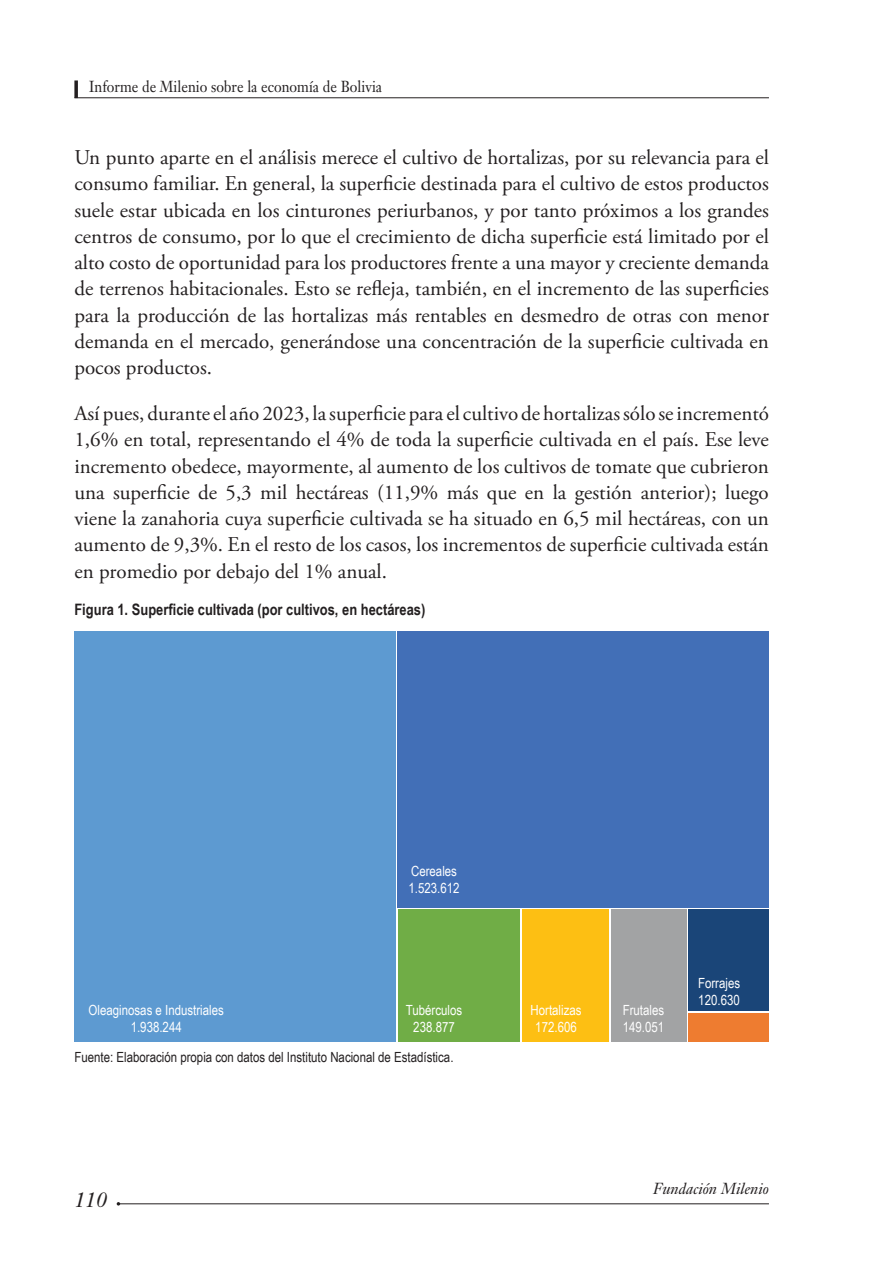
<style>
.page{position:relative;width:893px;height:1265px;background:#fff}
.page>*{position:absolute;margin:0;border:0;box-sizing:border-box;transform-origin:0 0}
.t1{font:21px/26.2px "Adobe Garamond Pro";color:#231f20;text-align:justify}
.t2{font:italic 21px "Janson Text";color:#231f20}
.t3{font:700 15.75px "Arial Narrow";color:#231f20}
.t4{font:15.75px "Janson Text";color:#231f20;scale:.9 1}
.t5{font:italic 15.75px "Janson Text";color:#231f20}
.t6{font:14px/17.5px "Arial Narrow";color:#fff;text-align:center}
.t7{font:14px "Arial Narrow";color:#231f20}
</style>
<div class="page">
<hr style="left:74px;top:97px;width:695px;height:1px;background:#231f20">
<hr style="left:118px;top:1203px;width:651px;height:1px;background:#231f20">
<svg style="left:74px;top:80px;width:4px;height:18px"></svg>
<div style="left:74px;top:631px;width:322px;height:411px;background:#5d9ad1"></div>
<div style="left:398px;top:631px;width:371px;height:276px;background:#426fb7"></div>
<div style="left:398px;top:910px;width:122px;height:132px;background:#70ad46"></div>
<div style="left:522px;top:910px;width:86px;height:132px;background:#fdbf13"></div>
<div style="left:611px;top:910px;width:75px;height:132px;background:#a2a3a4"></div>
<div style="left:689px;top:1013px;width:80px;height:29px;background:#ee7c30"></div>
<div style="left:689px;top:910px;width:80px;height:101px;background:#1a4578"></div>
<p class="t4" style="left:89px;top:77px;width:327px">Informe de Milenio sobre la economía de Bolivia</p>
<p class="t1" style="left:74px;top:145px;width:696px">Un punto aparte en el análisis merece el cultivo de hortalizas, por su relevancia para el consumo familiar. En general, la superficie destinada para el cultivo de estos productos suele estar ubicada en los cinturones periurbanos, y por tanto próximos a los grandes centros de consumo, por lo que el crecimiento de dicha superficie está limitado por el alto costo de oportunidad para los productores frente a una mayor y creciente demanda de terrenos habitacionales. Esto se refleja, también, en el incremento de las superficies para la producción de las hortalizas más rentables en desmedro de otras con menor demanda en el mercado, generándose una concentración de la superficie cultivada en pocos productos.</p>
<p class="t1" style="left:74px;top:401px;width:696px">Así pues, durante el año 2023, la superficie para el cultivo de hortalizas sólo se incrementó 1,6% en total, representando el 4% de toda la superficie cultivada en el país. Ese leve incremento obedece, mayormente, al aumento de los cultivos de tomate que cubrieron una superficie de 5,3 mil hectáreas (11,9% más que en la gestión anterior); luego viene la zanahoria cuya superficie cultivada se ha situado en 6,5 mil hectáreas, con un aumento de 9,3%. En el resto de los casos, los incrementos de superficie cultivada están en promedio por debajo del 1% anual.</p>
<p class="t3" style="left:74px;top:600px;width:353px">Figura 1. Superficie cultivada (por cultivos, en hectáreas)</p>
<p class="t6" style="left:408px;top:862px;width:53px;text-align:left">Cereales<br>1.523.612</p>
<p class="t6" style="left:89px;top:1001px;width:137px">Oleaginosas e Industriales<br>1.938.244</p>
<p class="t6" style="left:406px;top:1001px;width:58px">Tubérculos<br>238.877</p>
<p class="t6" style="left:531px;top:1001px;width:53px">Hortalizas<br>172.606</p>
<p class="t6" style="left:623px;top:1001px;width:43px;text-align:left">Frutales<br>149.051</p>
<p class="t7" style="left:74px;top:1047px;width:381px">Fuente: Elaboración propia con datos del Instituto Nacional de Estadística.</p>
<p class="t6" style="left:698px;top:974px;width:44px;text-align:left">Forrajes<br>120.630</p>
<p class="t2" style="left:74px;top:1187px;width:34px">110</p>
<p class="t5" style="left:653px;top:1179px;width:117px">Fundación Milenio</p>
</div>
